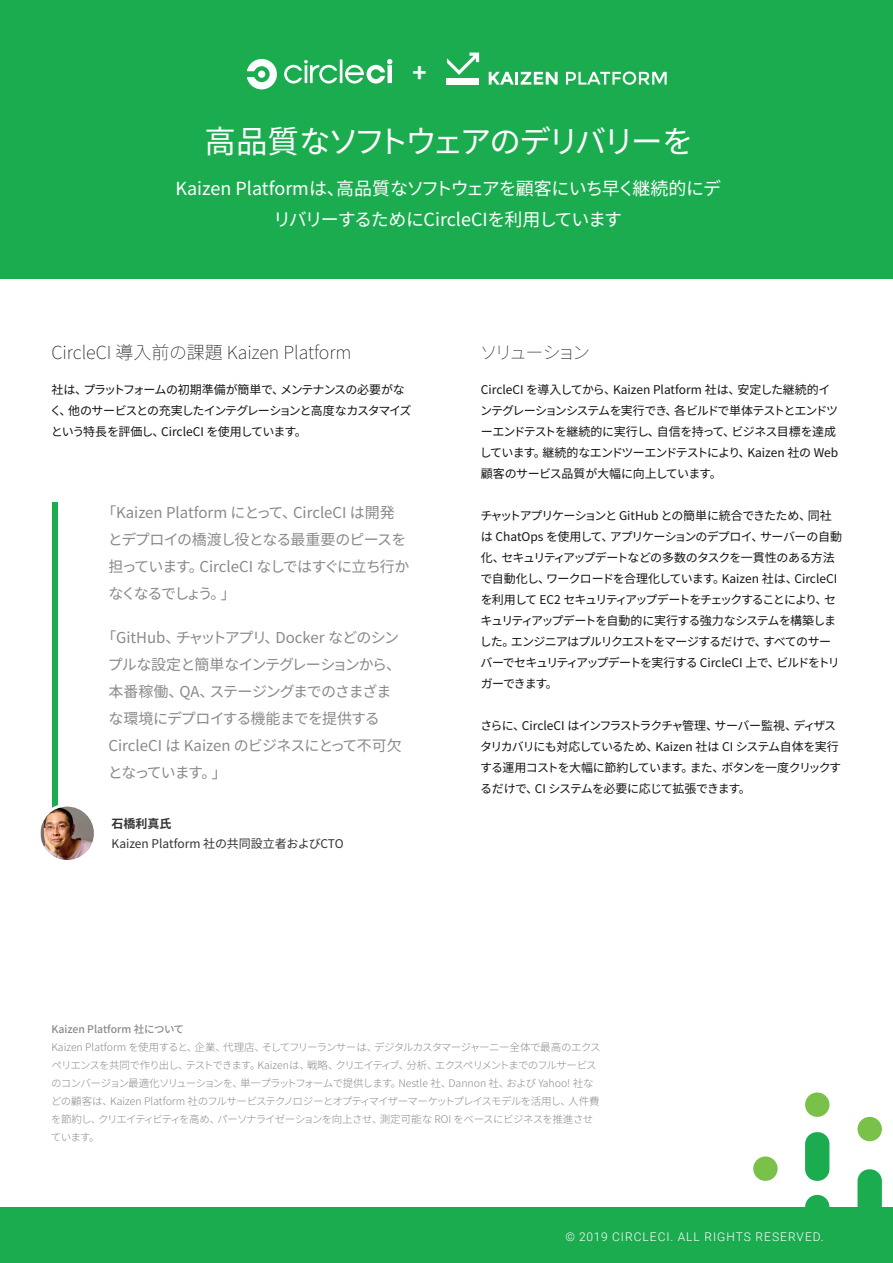
<style>
.page{position:relative;width:893px;height:1263px;background:#fff}
.page>*{position:absolute;margin:0;border:0;box-sizing:border-box;transform-origin:0 0}
.t1{font:31.5px "Noto Sans JP";letter-spacing:-.1em;color:#fff}
.t2{font:500 25.5px "Roboto";color:#f5f7f7}
.t3{font:18px/31.5px "Noto Sans JP";letter-spacing:-.01em;color:#fff;text-align:center}
.t4{font:100 18px "Noto Sans JP";color:#151414}
.t5{font:100 18px "Noto Sans JP";letter-spacing:-.18em;color:#151414}
.t6{font:15px/27px "Noto Sans JP";letter-spacing:-.045em;color:#898a8b}
.t7{font:12px/21px "Noto Sans JP";letter-spacing:-.065em;color:#151314}
.t8{font:12px/21px "Noto Sans JP";letter-spacing:-.04em;color:#151314}
.t9{font:300 12px "Roboto";letter-spacing:.085em;color:#fff}
.t10{font:12px "Noto Sans JP";color:#323332}
.t11{font:700 12px "Noto Sans JP";color:#323332}
.t12{font:300 10.5px/18px "Noto Sans JP";letter-spacing:-.06em;color:#898a8b}
.t13{font:500 10.5px "Noto Sans JP";color:#898a8b}
</style>
<div class="page">
<div style="left:0;top:0;width:893px;height:279px;background:#1cac50"></div>
<div style="left:805px;top:1132px;width:24px;height:49px;background:#1cac50;border-radius:12px"></div>
<div style="left:805px;top:1195px;width:24px;height:24px;background:#1cac50;border-radius:50%"></div>
<div style="left:805px;top:1092px;width:24px;height:25px;background:#79c149;border-radius:50%"></div>
<div style="left:753px;top:1156px;width:25px;height:25px;background:#79c149;border-radius:50%"></div>
<div style="left:857px;top:1169px;width:25px;height:49px;background:#1cac50;border-radius:12px"></div>
<div style="left:857px;top:1117px;width:25px;height:24px;background:#79c149;border-radius:50%"></div>
<div style="left:0;top:1207px;width:893px;height:56px;background:#1cac50"></div>
<div style="left:52px;top:502px;width:6px;height:333px;background:#1cac50"></div>
<img style="left:42px;top:806px;width:51px;height:53px">
<div style="left:38px;top:803px;width:59px;height:60px;border:3px solid #fff;border-radius:50%"></div>
<svg style="left:247px;top:59px;width:145px;height:30px"></svg>
<svg style="left:489px;top:72px;width:69px;height:13px"></svg>
<svg style="left:566px;top:72px;width:101px;height:13px"></svg>
<div style="left:447px;top:78px;width:32px;height:7px;background:#fff"></div>
<svg style="left:447px;top:53px;width:32px;height:22px"></svg>
<h2 class="t2" style="left:412px;top:54px;width:16px">+</h2>
<h1 class="t1" style="left:205px;top:124px;width:490px">高品質なソフトウェアのデリバリーを</h1>
<h3 class="t3" style="left:176px;top:173px;width:547px">Kaizen Platformは、高品質なソフトウェアを顧客にいち早く継続的にデリバリーするためにCircleCIを利用しています</h3>
<h3 class="t4" style="left:51px;top:343px;width:302px">CircleCI 導入前の課題 Kaizen Platform</h3>
<h3 class="t5" style="left:480px;top:343px;width:112px">ソリューション</h3>
<p class="t7" style="left:50px;top:379px;width:363px">社は、プラットフォームの初期準備が簡単で、メンテナンスの必要がなく、他のサービスとの充実したインテグレーションと高度なカスタマイズという特長を評価し、CircleCI を使用しています。</p>
<p class="t8" style="left:480px;top:379px;width:360px">CircleCI を導入してから、Kaizen Platform 社は、安定した継続的インテグレーションシステムを実行でき、各ビルドで単体テストとエンドツーエンドテストを継続的に実行し、自信を持って、ビジネス目標を達成しています。継続的なエンドツーエンドテストにより、Kaizen 社の Web顧客のサービス品質が大幅に向上しています。</p>
<p class="t7" style="left:480px;top:505px;width:364px">チャットアプリケーションと GitHub との簡単に統合できたため、同社は ChatOps を使用して、アプリケーションのデプロイ、サーバーの自動化、セキュリティアップデートなどの多数のタスクを一貫性のある方法で自動化し、ワークロードを合理化しています。Kaizen 社は、CircleCIを利用して EC2 セキュリティアップデートをチェックすることにより、セキュリティアップデートを自動的に実行する強力なシステムを構築しました。エンジニアはプルリクエストをマージするだけで、すべてのサーバーでセキュリティアップデートを実行する CircleCI 上で、ビルドをトリガーできます。</p>
<p class="t7" style="left:480px;top:715px;width:363px">さらに、CircleCI はインフラストラクチャ管理、サーバー監視、ディザスタリカバリにも対応しているため、Kaizen 社は CI システム自体を実行する運用コストを大幅に節約しています。また、ボタンを一度クリックするだけで、CI システムを必要に応じて拡張できます。</p>
<p class="t6" style="left:108px;top:500px;width:303px;text-indent:-7px">「Kaizen Platform にとって、CircleCI は開発とデプロイの橋渡し役となる最重要のピースを担っています。CircleCI なしではすぐに立ち行かなくなるでしょう。」</p>
<p class="t6" style="left:108px;top:624px;width:296px;text-indent:-6px">「GitHub、チャットアプリ、Docker などのシンプルな設定と簡単なインテグレーションから、本番稼働、QA、ステージングまでのさまざまな環境にデプロイする機能までを提供する<br>CircleCI は Kaizen のビジネスにとって不可欠となっています。」</p>
<p class="t11" style="left:112px;top:817px;width:61px">石橋利真氏</p>
<p class="t10" style="left:112px;top:837px;width:233px">Kaizen Platform 社の共同設立者およびCTO</p>
<p class="t13" style="left:51px;top:1023px;width:134px">Kaizen Platform 社について</p>
<p class="t12" style="left:51px;top:1038px;width:551px">Kaizen Platform を使用すると、企業、代理店、そしてフリーランサーは、デジタルカスタマージャーニー全体で最高のエクスペリエンスを共同で作り出し、テストできます。Kaizenは、戦略、クリエイティブ、分析、エクスペリメントまでのフルサービスのコンバージョン最適化ソリューションを、単一プラットフォームで提供します。Nestle 社、Dannon 社、および Yahoo! 社などの顧客は、Kaizen Platform 社のフルサービステクノロジーとオプティマイザーマーケットプレイスモデルを活用し、人件費を節約し、クリエイティビティを高め、パーソナライゼーションを向上させ、測定可能な ROI をベースにビジネスを推進させています。</p>
<p class="t9" style="left:566px;top:1228px;width:260px">© 2019 CIRCLECI. ALL RIGHTS RESERVED.</p>
</div>
